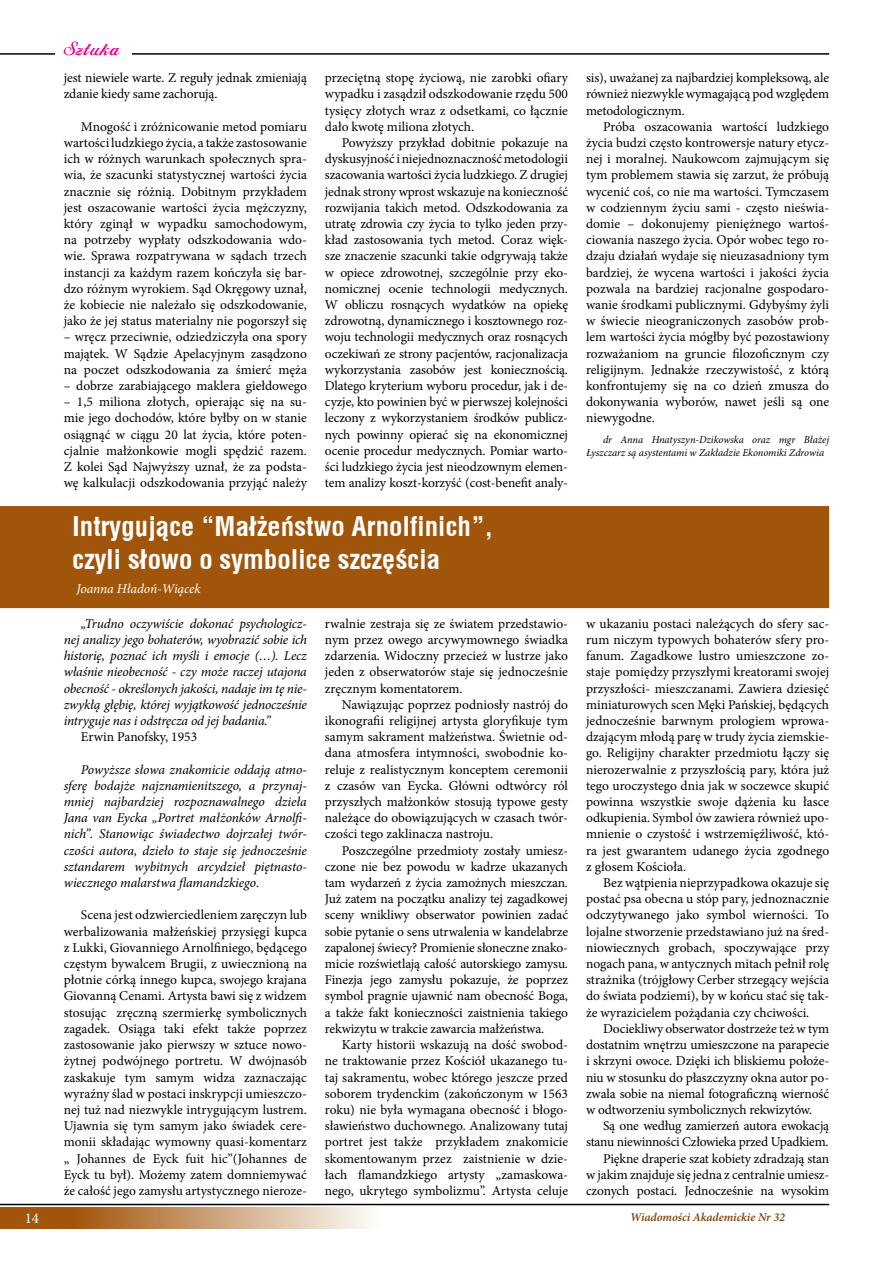
<style>
.page{position:relative;width:893px;height:1263px;background:#fff}
.page>*{position:absolute;margin:0;border:0;box-sizing:border-box;transform-origin:0 0}
.t1{font:700 27px/32.4px "Switzerland Condpl";color:#fff}
.t2{font:18px "FL Starogrecki 1";color:#ec008c}
.t3{font:15px "Minion Pro";color:#fff}
.t4{font:13.5px/16.2px "Minion Pro";letter-spacing:-.005em;color:#000;text-align:justify}
.t5{font:italic 13.5px/16.2px "Minion Pro";letter-spacing:-.01em;color:#000;text-align:justify}
.t6{font:italic 13.5px "Minion Pro";letter-spacing:-.005em;color:#fff}
.t7{font:italic 600 12px "Minion Pro";letter-spacing:-.005em;color:#7c3f00}
.t8{font:italic 10.5px/12.6px "Minion Pro";letter-spacing:-.005em;color:#000}
.s1{font-style:normal}
</style>
<div class="page">
<svg style="left:4px;top:1208px;width:366px;height:21px;background:#c5976a"></svg>
<hr style="left:0;top:1204px;width:829px;height:1px;background:#000">
<hr style="left:0;top:53px;width:829px;height:2px;background:#000">
<hr style="left:0;top:1208px;width:4px;height:21px;background:#a1550b">
<div style="left:0;top:506px;width:829px;height:102px;background:#a1550b"></div>
<div style="left:55px;top:44px;width:76px;height:20px;background:#fff"></div>
<h2 class="t2" style="left:64px;top:38px;width:57px">Sztuka</h2>
<p class="t4" style="left:64px;top:70px;width:245px">jest niewiele warte. Z reguły jednak zmieniają zdanie kiedy same zachorują.</p>
<p class="t4" style="left:64px;top:118px;width:245px;text-indent:17px">Mnogość i zróżnicowanie metod pomiaru wartości ludzkiego życia, a także zastosowanie ich w różnych warunkach społecznych spra&shy;wia, że szacunki statystycznej wartości życia znacznie się różnią. Dobitnym przykładem jest oszacowanie wartości życia mężczyzny, który zginął w wypadku samochodowym, na potrzeby wypłaty odszkodowania wdo&shy;wie. Sprawa rozpatrywana w sądach trzech instancji za każdym razem kończyła się bar&shy;dzo różnym wyrokiem. Sąd Okręgowy uznał, że kobiecie nie należało się odszkodowanie, jako że jej status materialny nie pogorszył się</p>
<p class="t4" style="left:64px;top:329px;width:245px">– wręcz przeciwnie, odziedziczyła ona spory majątek. W Sądzie Apelacyjnym zasądzono na poczet odszkodowania za śmierć męża</p>
<p class="t4" style="left:64px;top:378px;width:245px">– dobrze zarabiającego maklera giełdowego</p>
<p class="t4" style="left:64px;top:394px;width:245px">– 1 ,5 miliona złotych, opierając się na su&shy;mie jego dochodów, które byłby on w stanie osiągnąć w ciągu 20 lat życia, które poten&shy;cjalnie małżonkowie mogli spędzić razem.<br>Z kolei Sąd Najwyższy uznał, że za podsta&shy;wę kalkulacji odszkodowania przyjąć należy</p>
<p class="t4" style="left:325px;top:70px;width:245px">przeciętną stopę życiową, nie zarobki ofiary wypadku i zasądził odszkodowanie rzędu 500 tysięcy złotych wraz z odsetkami, co łącznie dało kwotę miliona złotych.</p>
<p class="t4" style="left:325px;top:135px;width:245px;text-indent:17px">Powyższy przykład dobitnie pokazuje na dyskusyjność i niejednoznaczność metodologii szacowania wartości życia ludzkiego. Z drugiej jednak strony wprost wskazuje na konieczność rozwijania takich metod. Odszkodowania za utratę zdrowia czy życia to tylko jeden przy&shy;kład zastosowania tych metod. Coraz więk&shy;sze znaczenie szacunki takie odgrywają także w opiece zdrowotnej, szczególnie przy eko&shy;nomicznej ocenie technologii medycznych.<br>W obliczu rosnących wydatków na opiekę zdrowotną, dynamicznego i kosztownego roz&shy;woju technologii medycznych oraz rosnących oczekiwań ze strony pacjentów, racjonalizacja wykorzystania zasobów jest koniecznością.<br>Dlatego kryterium wyboru procedur, jak i de&shy;cyzje, kto powinien być w pierwszej kolejności leczony z wykorzystaniem środków publicz&shy;nych powinny opierać się na ekonomicznej ocenie procedur medycznych. Pomiar warto&shy;ści ludzkiego życia jest nieodzownym elemen&shy;tem analizy koszt-korzyść (cost-benefit analy-</p>
<h1 class="t1" style="left:73px;top:510px;width:422px">Intrygujące “Małżeństwo Arnolfinich”, czyli słowo o symbolice szczęścia</h1>
<p class="t6" style="left:77px;top:579px;width:126px">Joanna Hładoń-Wiącek</p>
<p class="t5" style="left:64px;top:615px;width:245px;text-indent:17px">„Trudno oczywiście dokonać psychologicz&shy;nej analizy jego bohaterów, wyobrazić sobie ich historię, poznać ich myśli i emocje (…). Lecz właśnie nieobecność - czy może raczej utajona obecność - określonych jakości, nadaje im tę nie&shy;zwykłą głębię, której wyjątkowość jednocześnie intryguje nas i odstręcza od jej badania.”</p>
<p class="t4" style="left:81px;top:729px;width:118px">Erwin Panofsky, 1 953</p>
<p class="t5" style="left:64px;top:761px;width:245px;text-indent:17px">Powyższe słowa znakomicie oddają atmo&shy;sferę bodajże najznamienitszego, a przynaj&shy;mniej najbardziej rozpoznawalnego dzieła Jana van Eycka „Portret małżonków Arnolfi&shy;nich”. Stanowiąc świadectwo dojrzałej twór&shy;czości autora, dzieło to staje się jednocześnie sztandarem wybitnych arcydzieł piętnasto&shy;wiecznego malarstwa flamandzkiego<span class="s1">.</span></p>
<p class="t4" style="left:64px;top:907px;width:245px;text-indent:17px">Scena jest odzwierciedleniem zaręczyn lub werbalizowania małżeńskiej przysięgi kupca z Lukki, Giovanniego Arnolfiniego, będącego częstym bywalcem Brugii, z uwiecznioną na płotnie córką innego kupca, swojego krajana Giovanną Cenami. Artysta bawi się z widzem stosując zręczną szermierkę symbolicznych zagadek. Osiąga taki efekt także poprzez zastosowanie jako pierwszy w sztuce nowo&shy;żytnej podwójnego portretu. W dwójnasób zaskakuje tym samym widza zaznaczając wyraźny ślad w postaci inskrypcji umieszczo&shy;nej tuż nad niezwykle intrygującym lustrem.<br>Ujawnia się tym samym jako świadek cere&shy;monii składając wymowny quasi-komentarz „ Johannes de Eyck fuit hic”(Johannes de Eyck tu był). Możemy zatem domniemywać że całość jego zamysłu artystycznego nieroze-</p>
<p class="t4" style="left:325px;top:615px;width:245px">rwalnie zestraja się ze światem przedstawio&shy;nym przez owego arcywymownego świadka zdarzenia. Widoczny przecież w lustrze jako jeden z obserwatorów staje się jednocześnie zręcznym komentatorem.</p>
<p class="t4" style="left:325px;top:696px;width:245px;text-indent:17px">Nawiązując poprzez podniosły nastrój do ikonografii religijnej artysta gloryfikuje tym samym sakrament małżeństwa. Świetnie od&shy;dana atmosfera intymności, swobodnie ko&shy;reluje z realistycznym konceptem ceremonii z czasów van Eycka. Główni odtwórcy ról przyszłych małżonków stosują typowe gesty należące do obowiązujących w czasach twór&shy;czości tego zaklinacza nastroju.</p>
<p class="t4" style="left:325px;top:842px;width:245px;text-indent:17px">Poszczególne przedmioty zostały umiesz&shy;czone nie bez powodu w kadrze ukazanych tam wydarzeń z życia zamożnych mieszczan.<br>Już zatem na początku analizy tej zagadkowej sceny wnikliwy obserwator powinien zadać sobie pytanie o sens utrwalenia w kandelabrze zapalonej świecy? Promienie słoneczne znako&shy;micie rozświetlają całość autorskiego zamysu.<br>Finezja jego zamysłu pokazuje, że poprzez symbol pragnie ujawnić nam obecność Boga, a także fakt konieczności zaistnienia takiego rekwizytu w trakcie zawarcia małżeństwa.</p>
<p class="t4" style="left:325px;top:1037px;width:245px;text-indent:17px">Karty historii wskazują na dość swobod&shy;ne traktowanie przez Kościół ukazanego tu&shy;taj sakramentu, wobec którego jeszcze przed soborem trydenckim (zakończonym w 1 563 roku) nie była wymagana obecność i błogo&shy;sławieństwo duchownego. Analizowany tutaj portret jest także przykładem znakomicie skomentowanym przez zaistnienie w dzie&shy;łach flamandzkiego artysty „zamaskowa&shy;nego, ukrytego symbolizmu”. Artysta celuje</p>
<p class="t4" style="left:586px;top:70px;width:245px">sis), uważanej za najbardziej kompleksową, ale również niezwykle wymagającą pod względem metodologicznym.</p>
<p class="t4" style="left:586px;top:118px;width:245px;text-indent:17px">Próba oszacowania wartości ludzkiego życia budzi często kontrowersje natury etycz&shy;nej i moralnej. Naukowcom zajmującym się tym problemem stawia się zarzut, że próbują wycenić coś, co nie ma wartości. Tymczasem w codziennym życiu sami - często nieświa&shy;domie – dokonujemy pieniężnego wartoś&shy;ciowania naszego życia. Opór wobec tego ro&shy;dzaju działań wydaje się nieuzasadniony tym bardziej, że wycena wartości i jakości życia pozwala na bardziej racjonalne gospodaro&shy;wanie środkami publicznymi. Gdybyśmy żyli w świecie nieograniczonych zasobów prob&shy;lem wartości życia mógłby być pozostawiony rozważaniom na gruncie filozoficznym czy religijnym. Jednakże rzeczywistość, z którą konfrontujemy się na co dzień zmusza do dokonywania wyborów, nawet jeśli są one niewygodne.</p>
<p class="t8" style="left:586px;top:434px;width:245px;text-indent:17px">dr Anna Hnatyszyn-Dzikowska oraz mgr Błażej<br>Łyszczarz są asystentami w Zakładzie Ekonomiki Zdrowia</p>
<p class="t4" style="left:586px;top:615px;width:245px">w ukazaniu postaci należących do sfery sac&shy;rum niczym typowych bohaterów sfery pro&shy;fanum. Zagadkowe lustro umieszczone zo&shy;staje pomiędzy przyszłymi kreatorami swojej przyszłości- mieszczanami. Zawiera dziesięć miniaturowych scen Męki Pańskiej, będących jednocześnie barwnym prologiem wprowa&shy;dzającym młodą parę w trudy życia ziemskie&shy;go. Religijny charakter przedmiotu łączy się nierozerwalnie z przyszłością pary, która już tego uroczystego dnia jak w soczewce skupić powinna wszystkie swoje dążenia ku łasce odkupienia. Symbol ów zawiera również upo&shy;mnienie o czystość i wstrzemięźliwość, któ&shy;ra jest gwarantem udanego życia zgodnego z głosem Kościoła.</p>
<p class="t4" style="left:586px;top:875px;width:245px;text-indent:17px">Bez wątpienia nieprzypadkowa okazuje się postać psa obecna u stóp pary, jednoznacznie odczytywanego jako symbol wierności. To lojalne stworzenie przedstawiano już na śred&shy;niowiecznych grobach, spoczywające przy nogach pana, w antycznych mitach pełnił rolę strażnika (trójgłowy Cerber strzegący wejścia do świata podziemi), by w końcu stać się tak&shy;że wyrazicielem pożądania czy chciwości.</p>
<p class="t4" style="left:586px;top:1020px;width:245px;text-indent:17px">Dociekliwy obserwator dostrzeże też w tym dostatnim wnętrzu umieszczone na parapecie i skrzyni owoce. Dzięki ich bliskiemu położe&shy;niu w stosunku do płaszczyzny okna autor po&shy;zwala sobie na niemal fotograficzną wierność w odtworzeniu symbolicznych rekwizytów.</p>
<p class="t4" style="left:586px;top:1118px;width:245px;text-align:right">Są one według zamierzeń autora ewokacją stanu niewinności Człowieka przed Upadkiem.<br>Piękne draperie szat kobiety zdradzają stan<br>w jakim znajduje się jedna z centralnie umiesz&shy;czonych postaci. Jednocześnie na wysokim</p>
<p class="t3" style="left:25px;top:1208px;width:16px">14</p>
<p class="t7" style="left:630px;top:1210px;width:156px">Wiadomości Akademickie Nr 32</p>
</div>
